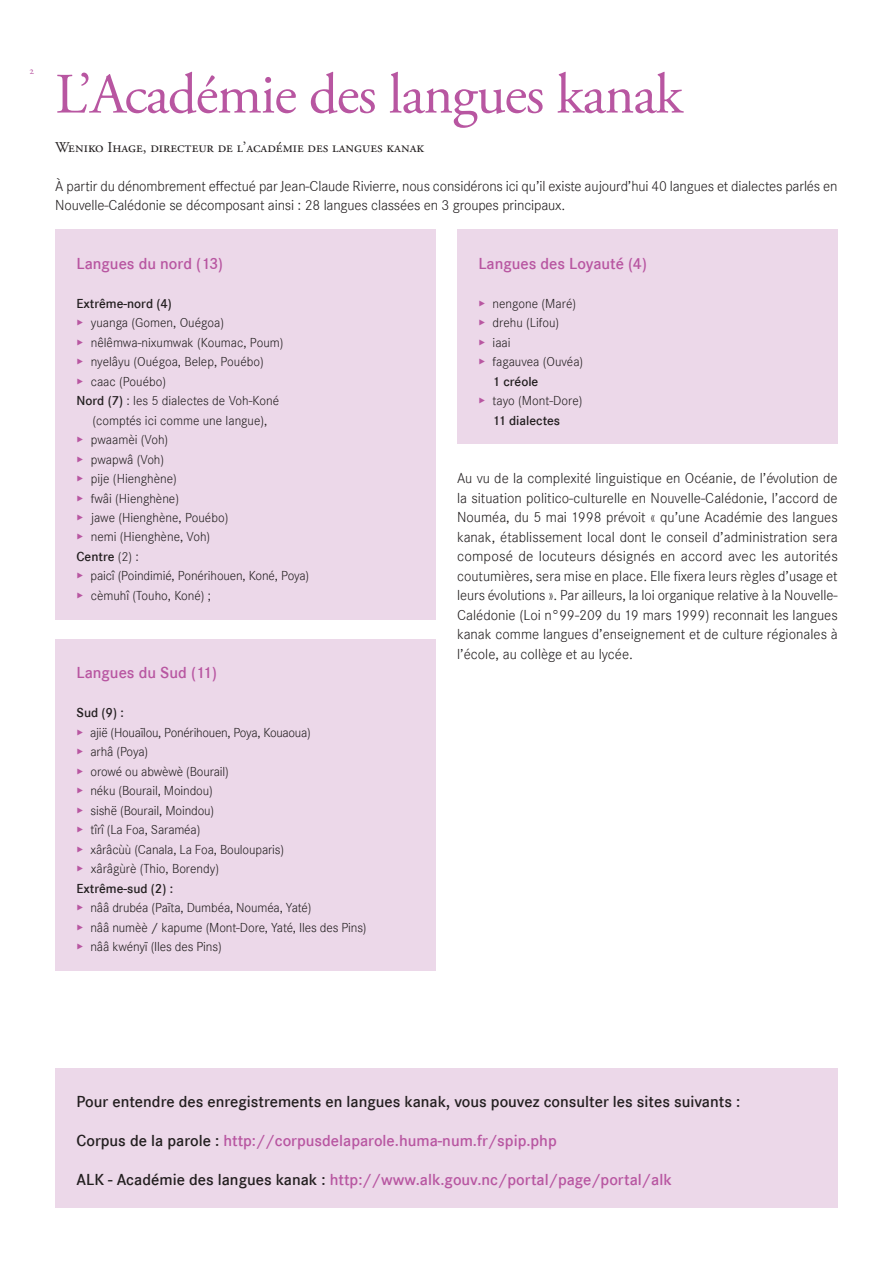
<style>
.page{position:relative;width:893px;height:1263px;background:#fff}
.page>*{position:absolute;margin:0;border:0;box-sizing:border-box;transform-origin:0 0}
.t1{font:57px "Adobe Garamond Pro";color:#b856a1}
.t2{font:600 16.5px "Corporate S";color:#b856a1}
.t3{font:600 16.5px "Corporate S";color:#231f20}
.t4{font:15px/19.5px "Corporate S Ligh";letter-spacing:-.01em;color:#231f20}
.t5{font:15px "Adobe Garamond Pro";color:#231f20}
.t6{font:13.5px/19.5px "Corporate S Ligh";letter-spacing:-.01em;color:#231f20}
.t7{font:600 13.5px "Corporate S";color:#231f20}
.t8{font:10.5px "Adobe Garamond Pro";color:#b856a1}
.s1{font-family:"Corporate S";font-weight:600;color:#b856a1}
.s2{font-family:"Corporate S";font-weight:600}
.s3{font-family:"Corporate S Ligh";font-weight:400}
.s4{color:#231f20}
</style>
<div class="page">
<div style="left:55px;top:230px;width:381px;height:390px;background:#ecd8e9"></div>
<div style="left:55px;top:639px;width:381px;height:332px;background:#ecd8e9"></div>
<div style="left:457px;top:230px;width:381px;height:214px;background:#ecd8e9"></div>
<div style="left:55px;top:1068px;width:783px;height:140px;background:#ecd8e9"></div>
<p class="t8" style="left:30px;top:64px;width:6px">2</p>
<h1 class="t1" style="left:55px;top:60px;width:630px">L’Académie des langues kanak</h1>
<p class="t5" style="left:55px;top:138px;width:370px">Weniko Ihage, directeur de l’académie des langues kanak</p>
<p class="t4" style="left:55px;top:176px;width:784px">À partir du dénombrement effectué par Jean-Claude Rivierre, nous considérons ici qu’il existe aujourd’hui 40 langues et dialectes parlés en<br>Nouvelle-Calédonie se décomposant ainsi : 28 langues classées en 3 groupes principaux.</p>
<p class="t2" style="left:77px;top:254px;width:148px">Langues du nord (13)</p>
<p class="t7" style="left:77px;top:295px;width:97px">Extrême-nord (4)</p>
<p class="t6" style="left:77px;top:313px;width:149px"><span class="s1">▸</span> yuanga (Gomen, Ouégoa)</p>
<p class="t6" style="left:77px;top:332px;width:208px"><span class="s1">▸</span> nêlêmwa-nixumwak (Koumac, Poum)</p>
<p class="t6" style="left:77px;top:352px;width:189px"><span class="s1">▸</span> nyelâyu (Ouégoa, Belep, Pouébo)</p>
<p class="t6" style="left:77px;top:371px;width:91px"><span class="s1">▸</span> caac (Pouébo)</p>
<p class="t6" style="left:77px;top:391px;width:204px"><span class="s2">Nord (7)</span> : les 5 dialectes de Voh-Koné</p>
<p class="t6" style="left:93px;top:410px;width:176px">(comptés ici comme une langue),</p>
<p class="t6" style="left:77px;top:430px;width:93px"><span class="s1">▸</span> pwaamèi (Voh)</p>
<p class="t6" style="left:77px;top:449px;width:89px"><span class="s1">▸</span> pwapwâ (Voh)</p>
<p class="t6" style="left:77px;top:469px;width:102px"><span class="s1">▸</span> pije (Hienghène)</p>
<p class="t6" style="left:77px;top:488px;width:104px"><span class="s1">▸</span> fwâi (Hienghène)</p>
<p class="t6" style="left:77px;top:508px;width:153px"><span class="s1">▸</span> jawe (Hienghène, Pouébo)</p>
<p class="t6" style="left:77px;top:527px;width:135px"><span class="s1">▸</span> nemi (Hienghène, Voh)</p>
<p class="t7" style="left:77px;top:549px;width:64px">Centre <span class="s3">(2) :</span></p>
<p class="t6" style="left:77px;top:566px;width:234px"><span class="s1">▸</span> paicî (Poindimié, Ponérihouen, Koné, Poya) <span class="s1">▸</span> cèmuhî (Touho, Koné) ;</p>
<p class="t2" style="left:77px;top:663px;width:142px">Langues du Sud (11)</p>
<p class="t7" style="left:77px;top:705px;width:49px">Sud (9) :</p>
<p class="t6" style="left:77px;top:722px;width:236px"><span class="s1">▸</span> ajië (Houaïlou, Ponérihouen, Poya, Kouaoua) <span class="s1">▸</span> arhâ (Poya)<br><span class="s1">▸</span> orowé ou abwèwè (Bourail)<br><span class="s1">▸</span> néku (Bourail, Moindou)<br><span class="s1">▸</span> sishë (Bourail, Moindou)<br><span class="s1">▸</span> tîrî (La Foa, Saraméa)<br><span class="s1">▸</span> xârâcùù (Canala, La Foa, Boulouparis)<br><span class="s1">▸</span> xârâgùrè (Thio, Borendy)</p>
<p class="t7" style="left:77px;top:880px;width:98px">Extrême-sud (2) :</p>
<p class="t6" style="left:77px;top:898px;width:292px"><span class="s1">▸</span> nââ drubéa (Païta, Dumbéa, Nouméa, Yaté)<br><span class="s1">▸</span> nââ numèè / kapume (Mont-Dore, Yaté, Iles des Pins) <span class="s1">▸</span> nââ kwényï (Iles des Pins)</p>
<p class="t2" style="left:478px;top:254px;width:170px">Langues des Loyauté (4)</p>
<p class="t6" style="left:478px;top:293px;width:106px"><span class="s1">▸</span> nengone (Maré) <span class="s1">▸</span> drehu (Lifou)<br><span class="s1">▸</span> iaai<br><span class="s1">▸</span> fagauvea (Ouvéa)</p>
<p class="t7" style="left:493px;top:373px;width:47px">1 créole</p>
<p class="t6" style="left:478px;top:391px;width:106px"><span class="s1">▸</span> tayo (Mont-Dore)</p>
<p class="t7" style="left:493px;top:412px;width:69px">11 dialectes</p>
<p class="t4" style="left:457px;top:468px;width:382px;text-align:justify">Au vu de la complexité linguistique en Océanie, de l’évolution de la situation politico-culturelle en Nouvelle-Calédonie, l’accord de Nouméa, du 5 mai 1998 prévoit « qu’une Académie des langues kanak, établissement local dont le conseil d’administration sera composé de locuteurs désignés en accord avec les autorités coutumières, sera mise en place. Elle fixera leurs règles d’usage et leurs évolutions ». Par ailleurs, la loi organique relative à la Nouvelle-Calédonie (Loi n°99-209 du 19 mars 1999) reconnait les langues kanak comme langues d’enseignement et de culture régionales à l’école, au collège et au lycée.</p>
<p class="t3" style="left:77px;top:1092px;width:665px">Pour entendre des enregistrements en langues kanak, vous pouvez consulter les sites suivants :</p>
<p class="t2" style="left:77px;top:1131px;width:482px"><span class="s4">Corpus de la parole :</span> http://corpusdelaparole.huma-num.fr/spip.php</p>
<p class="t2" style="left:77px;top:1170px;width:597px"><span class="s4">ALK - Académie des langues kanak :</span> http://www.alk.gouv.nc/portal/page/portal/alk</p>
</div>
